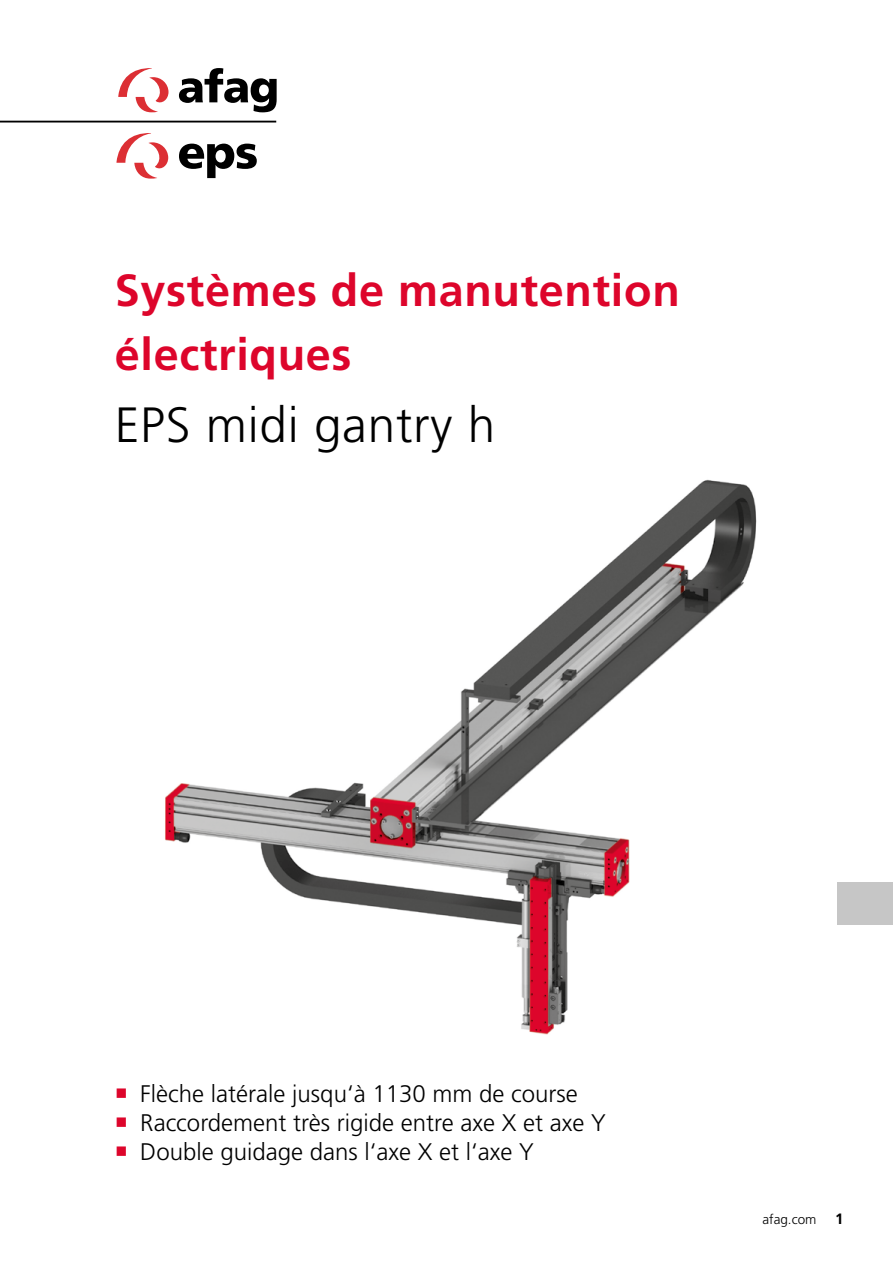
<style>
.page{position:relative;width:893px;height:1263px;background:#fff}
.page>*{position:absolute;margin:0;border:0;box-sizing:border-box;transform-origin:0 0}
.Produkttitel{font:300 49.5px "Frutiger LT Pro";letter-spacing:.015em;color:#000}
.Haupttitel_rot{font:700 45px "Frutiger LT Pro";letter-spacing:.015em;color:#dd052b}
.t1{font:300 24px "Frutiger LT Pro";color:#000}
.Pagina{font:300 13.5px "Frutiger LT Pro";color:#000}
.s1{font-weight:700;font-size:15px}
</style>
<div class="page">
<div style="left:837px;top:883px;width:56px;height:42px;background:#c6c6c6"></div>
<img style="left:165px;top:479px;width:592px;height:556px">
<svg style="left:116px;top:133px;width:52px;height:46px"></svg>
<svg style="left:179px;top:144px;width:78px;height:34px"></svg>
<hr style="left:0;top:121px;width:276px;height:1px;background:#000">
<svg style="left:118px;top:68px;width:50px;height:44px"></svg>
<svg style="left:179px;top:68px;width:98px;height:44px"></svg>
<p class="Haupttitel_rot" style="left:115px;top:263px;width:566px">Systèmes de manutention</p>
<p class="Haupttitel_rot" style="left:115px;top:327px;width:238px">électriques</p>
<p class="Produkttitel" style="left:115px;top:396px;width:382px">EPS midi gantry h</p>
<p class="t1" style="left:140px;top:1080px;width:439px">Flèche latérale jusqu‘à 1130 mm de course</p>
<p class="t1" style="left:140px;top:1109px;width:467px">Raccordement très rigide entre axe X et axe Y</p>
<p class="t1" style="left:140px;top:1138px;width:395px">Double guidage dans l‘axe X et l‘axe Y</p>
<p class="Pagina" style="left:762px;top:1211px;width:83px">afag.com <span class="s1">1</span></p>
</div>
